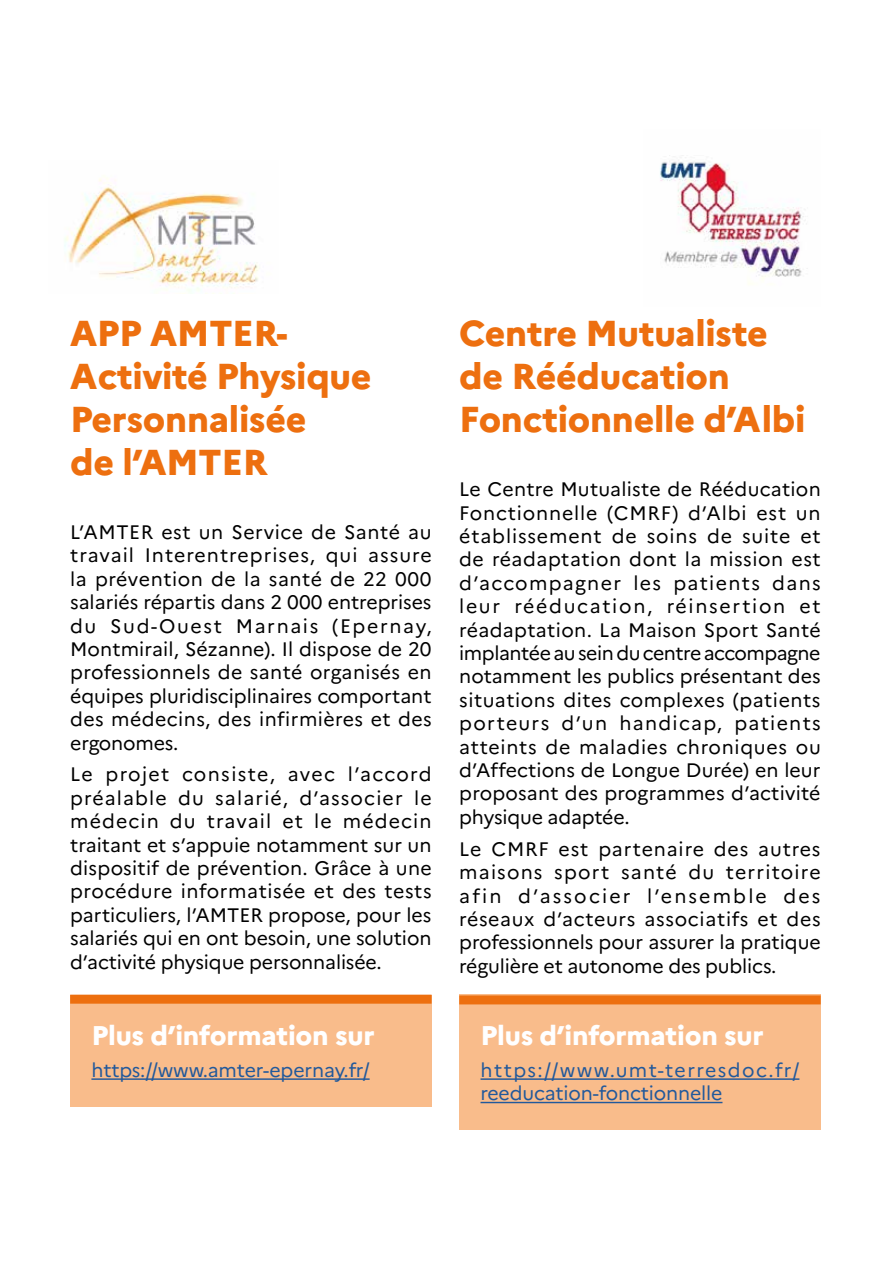
<style>
.page{position:relative;width:893px;height:1263px;background:#fff}
.page>*{position:absolute;margin:0;border:0;box-sizing:border-box;transform-origin:0 0}
.Texte_courant{font:800 36px/43.2px "Marianne";letter-spacing:-.01em;color:#ed6f0f}
.Texte_courant-2{font:800 27px "Marianne";letter-spacing:-.01em;color:#fff}
.Texte_courant-3{font:19.5px/23.4px "Marianne";letter-spacing:-.005em;color:#000;text-align:justify}
.Texte_courant-4{font:19.5px/23.4px "Marianne";letter-spacing:-.01em;color:#22599b}
</style>
<div class="page">
<img style="left:64px;top:178px;width:195px;height:116px">
<img style="left:660px;top:155px;width:148px;height:129px">
<div style="left:70px;top:995px;width:362px;height:111px;background:#f9bc8b"></div>
<hr style="left:91px;top:1078px;width:279px;height:2px;background:#22599b">
<div style="left:459px;top:995px;width:362px;height:135px;background:#f9bc8b"></div>
<hr style="left:480px;top:1078px;width:319px;height:2px;background:#22599b">
<hr style="left:480px;top:1102px;width:242px;height:1px;background:#22599b">
<div style="left:70px;top:995px;width:362px;height:9px;background:#ed6f0f"></div>
<div style="left:459px;top:995px;width:362px;height:9px;background:#ed6f0f"></div>
<p class="Texte_courant" style="left:70px;top:311px;width:303px">APP AMTER-<br>Activité Physique<br>Personnalisée<br>de l’AMTER</p>
<p class="Texte_courant-3" style="left:70px;top:520px;width:363px">L’AMTER est un Service de Santé au travail Interentreprises, qui assure la prévention de la santé de 22 000 salariés répartis dans 2 000 entreprises du Sud-Ouest Marnais (Epernay, Montmirail, Sézanne). Il dispose de 20 professionnels de santé organisés en équipes pluridisciplinaires comportant des médecins, des infirmières et des ergonomes.</p>
<p class="Texte_courant-3" style="left:70px;top:763px;width:363px">Le projet consiste, avec l’accord préalable du salarié, d’associer le médecin du travail et le médecin traitant et s’appuie notamment sur un dispositif de prévention. Grâce à une procédure informatisée et des tests particuliers, l’AMTER propose, pour les salariés qui en ont besoin, une solution d’activité physique personnalisée.</p>
<p class="Texte_courant-2" style="left:91px;top:1018px;width:285px">Plus d’information sur</p>
<p class="Texte_courant-4" style="left:91px;top:1058px;width:280px">https://www.amter-epernay.fr/</p>
<p class="Texte_courant" style="left:459px;top:311px;width:348px">Centre Mutualiste de Rééducation<br>Fonctionnelle d’Albi</p>
<p class="Texte_courant-3" style="left:459px;top:477px;width:363px">Le Centre Mutualiste de Rééducation Fonctionnelle (CMRF) d’Albi est un établissement de soins de suite et de réadaptation dont la mission est d’accompagner les patients dans leur rééducation, réinsertion et réadaptation. La Maison Sport Santé implantée au sein du centre accompagne notamment les publics présentant des situations dites complexes (patients porteurs d’un handicap, patients atteints de maladies chroniques ou d’Affections de Longue Durée) en leur proposant des programmes d’activité physique adaptée.</p>
<p class="Texte_courant-3" style="left:459px;top:837px;width:363px">Le CMRF est partenaire des autres maisons sport santé du territoire afin d’associer l’ensemble des réseaux d’acteurs associatifs et des professionnels pour assurer la pratique régulière et autonome des publics.</p>
<p class="Texte_courant-2" style="left:480px;top:1018px;width:285px">Plus d’information sur</p>
<p class="Texte_courant-4" style="left:480px;top:1058px;width:320px">https://www.umt-terresdoc.fr/ reeducation-fonctionnelle</p>
</div>
